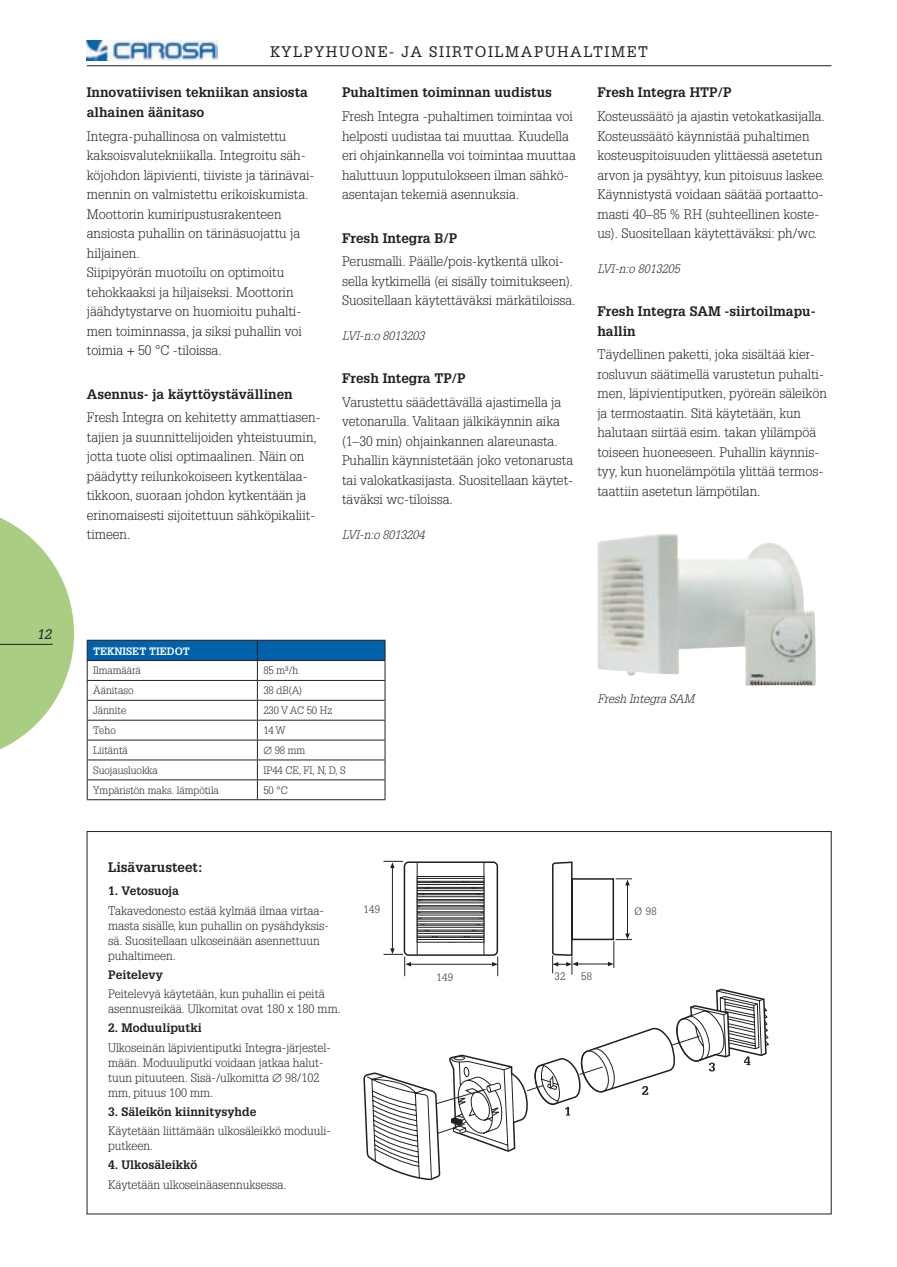
<style>
.page{position:relative;width:897px;height:1267px;background:#fff}
.page>*{position:absolute;margin:0;border:0;box-sizing:border-box;transform-origin:0 0}
.t1{font:15px "Glypha";letter-spacing:.1em;color:#231f20}
.t2{font:300 13.5px/19.5px "Glypha";color:#231f20}
.t3{font:700 13.5px/19.5px "Glypha";color:#231f20}
.t4{font:italic 13.5px "Glypha";color:#231f20}
.t5{font:300 12px/15px "Glypha";color:#231f20}
.t6{font:700 12px "Glypha";color:#231f20}
.t7{font:italic 300 12px "Glypha";color:#231f20}
.t8{font:300 10.5px "Glypha";color:#231f20}
.t9{font:700 10.5px "Glypha";color:#fff}
</style>
<div class="page">
<svg style="left:0;top:517px;width:74px;height:233px"></svg>
<hr style="left:0;top:644px;width:53px;height:1px;background:#231f20">
<img style="left:87px;top:40px;width:130px;height:20px">
<hr style="left:87px;top:65px;width:744px;height:1px;background:#231f20">
<img style="left:597px;top:534px;width:218px;height:151px">
<hr style="left:87px;top:799px;width:170px;height:1px;background:#231f20">
<hr style="left:257px;top:799px;width:128px;height:1px;background:#231f20">
<svg style="left:87px;top:640px;width:298px;height:159px"></svg>
<hr style="left:87px;top:660px;width:170px;height:1px;background:#231f20">
<hr style="left:257px;top:660px;width:128px;height:1px;background:#231f20">
<svg style="left:363px;top:988px;width:406px;height:192px"></svg>
<div style="left:403px;top:861px;width:95px;height:94px;border:2px solid #231f20;border-radius:4px"></div>
<hr style="left:417px;top:862px;width:1px;height:92px;background:#231f20">
<hr style="left:483px;top:862px;width:1px;height:92px;background:#231f20">
<div style="left:417px;top:876px;width:67px;height:5px;border:1px solid #231f20"></div>
<div style="left:417px;top:882px;width:67px;height:5px;border:1px solid #231f20"></div>
<div style="left:417px;top:888px;width:67px;height:5px;border:1px solid #231f20"></div>
<div style="left:417px;top:894px;width:67px;height:5px;border:1px solid #231f20"></div>
<div style="left:417px;top:900px;width:67px;height:5px;background:#b0afaf"></div>
<div style="left:417px;top:900px;width:67px;height:6px;border:1px solid #231f20"></div>
<div style="left:417px;top:906px;width:67px;height:5px;background:#979596"></div>
<div style="left:417px;top:906px;width:67px;height:6px;border:1px solid #231f20"></div>
<svg style="left:417px;top:913px;width:67px;height:4px"></svg>
<svg style="left:417px;top:919px;width:67px;height:4px"></svg>
<svg style="left:417px;top:925px;width:67px;height:5px"></svg>
<div style="left:417px;top:931px;width:67px;height:5px;background:#e9e9e9"></div>
<div style="left:417px;top:930px;width:67px;height:6px;border:1px solid #231f20"></div>
<div style="left:417px;top:937px;width:67px;height:5px;border:1px solid #231f20"></div>
<hr style="left:417px;top:878px;width:67px;height:1px;background:#231f20">
<hr style="left:417px;top:884px;width:67px;height:1px;background:#231f20">
<hr style="left:417px;top:890px;width:67px;height:1px;background:#231f20">
<hr style="left:417px;top:896px;width:67px;height:1px;background:#231f20">
<hr style="left:417px;top:902px;width:67px;height:1px;background:#231f20">
<hr style="left:417px;top:908px;width:67px;height:1px;background:#231f20">
<hr style="left:417px;top:914px;width:67px;height:1px;background:#231f20">
<hr style="left:417px;top:920px;width:67px;height:1px;background:#231f20">
<hr style="left:417px;top:927px;width:67px;height:1px;background:#231f20">
<hr style="left:417px;top:933px;width:67px;height:1px;background:#231f20">
<hr style="left:417px;top:939px;width:67px;height:1px;background:#231f20">
<hr style="left:392px;top:867px;width:1px;height:81px;background:#231f20">
<svg style="left:383px;top:861px;width:20px;height:7px"></svg>
<hr style="left:410px;top:963px;width:82px;height:1px;background:#231f20">
<svg style="left:383px;top:948px;width:28px;height:28px"></svg>
<svg style="left:492px;top:956px;width:6px;height:20px"></svg>
<svg style="left:552px;top:861px;width:80px;height:113px"></svg>
<p class="t1" style="left:270px;top:43px;width:379px">KYLPYHUONE- JA SIIRTOILMAPUHALTIMET</p>
<p class="t3" style="left:342px;top:83px;width:211px">Puhaltimen toiminnan uudistus</p>
<p class="t2" style="left:342px;top:107px;width:235px">Fresh Integra -puhaltimen toimintaa voi helposti uudistaa tai muuttaa. Kuudella eri ohjainkannella voi toimintaa muuttaa haluttuun lopputulokseen ilman sähkö&shy;asentajan tekemiä asennuksia.</p>
<p class="t3" style="left:342px;top:227px;width:117px">Fresh Integra B/P</p>
<p class="t2" style="left:342px;top:252px;width:235px">Perusmalli. Päälle/pois-kytkentä ulkoi&shy;sella kytkimellä (ei sisälly toimitukseen).<br>Suositellaan käytettäväksi märkätiloissa.</p>
<p class="t7" style="left:342px;top:329px;width:84px">LVI-n:o 8013203</p>
<p class="t3" style="left:342px;top:368px;width:125px">Fresh Integra TP/P</p>
<p class="t2" style="left:342px;top:392px;width:232px">Varustettu säädettävällä ajastimella ja vetonarulla. Valitaan jälkikäynnin aika (1–30 min) ohjainkannen alareunasta.<br>Puhallin käynnistetään joko vetonarusta tai valokatkasijasta. Suositellaan käytet&shy;täväksi wc-tiloissa.</p>
<p class="t7" style="left:342px;top:528px;width:84px">LVI-n:o 8013204</p>
<p class="t3" style="left:597px;top:82px;width:136px">Fresh Integra HTP/P</p>
<p class="t2" style="left:597px;top:107px;width:229px">Kosteussäätö ja ajastin vetokatkasijalla.<br>Kosteussäätö käynnistää puhaltimen kosteuspitoisuuden ylittäessä asetetun arvon ja pysähtyy, kun pitoisuus laskee.<br>Käynnistystä voidaan säätää portaatto&shy;masti 40–85 % RH (suhteellinen koste&shy;us). Suositellaan käytettäväksi: ph/wc.</p>
<p class="t7" style="left:597px;top:262px;width:84px">LVI-n:o 8013205</p>
<p class="t3" style="left:597px;top:301px;width:220px">Fresh Integra SAM -siirtoilmapu&shy;hallin</p>
<p class="t2" style="left:597px;top:345px;width:231px">Täydellinen paketti, joka sisältää kier&shy;rosluvun säätimellä varustetun puhalti&shy;men, läpivientiputken, pyöreän säleikön ja termostaatin. Sitä käytetään, kun halutaan siirtää esim. takan ylilämpöä toiseen huoneeseen. Puhallin käynnis&shy;tyy, kun huonelämpötila ylittää termos&shy;taattiin asetetun lämpötilan.</p>
<p class="t3" style="left:87px;top:83px;width:223px">Innovatiivisen tekniikan ansiosta alhainen äänitaso</p>
<p class="t2" style="left:87px;top:126px;width:229px">Integra-puhallinosa on valmistettu kaksoisvalutekniikalla. Integroitu säh&shy;köjohdon läpivienti, tiiviste ja tärinävai&shy;mennin on valmistettu erikoiskumista.<br>Moottorin kumiripustusrakenteen ansiosta puhallin on tärinäsuojattu ja hiljainen.<br>Siipipyörän muotoilu on optimoitu tehokkaaksi ja hiljaiseksi. Moottorin jäähdytystarve on huomioitu puhalti&shy;men toiminnassa, ja siksi puhallin voi toimia + 50 °C -tiloissa.</p>
<p class="t3" style="left:87px;top:383px;width:207px">Asennus- ja käyttöystävällinen</p>
<p class="t2" style="left:87px;top:408px;width:235px">Fresh Integra on kehitetty ammattiasen&shy;tajien ja suunnittelijoiden yhteistuumin, jotta tuote olisi optimaalinen. Näin on päädytty reilunkokoiseen kytkentälaa&shy;tikkoon, suoraan johdon kytkentään ja erinomaisesti sijoitettuun sähköpikaliit&shy;timeen.</p>
<p class="t4" style="left:37px;top:626px;width:17px">12</p>
<p class="t9" style="left:93px;top:644px;width:98px">TEKNISET TIEDOT</p>
<p class="t8" style="left:93px;top:664px;width:49px">Ilmamäärä</p>
<p class="t8" style="left:263px;top:664px;width:36px">85 m³/h</p>
<p class="t8" style="left:93px;top:684px;width:42px">Äänitaso</p>
<p class="t8" style="left:263px;top:684px;width:40px">38 dB(A)</p>
<p class="t8" style="left:93px;top:704px;width:35px">Jännite</p>
<p class="t8" style="left:263px;top:704px;width:70px">230 V AC 50 Hz</p>
<p class="t8" style="left:93px;top:724px;width:24px">Teho</p>
<p class="t8" style="left:263px;top:724px;width:23px">14 W</p>
<p class="t8" style="left:93px;top:744px;width:36px">Liitäntä</p>
<p class="t8" style="left:263px;top:744px;width:43px">∅ 98 mm</p>
<p class="t8" style="left:93px;top:764px;width:66px">Suojausluokka</p>
<p class="t8" style="left:263px;top:764px;width:84px">IP44 CE, FI, N, D, S</p>
<p class="t8" style="left:93px;top:784px;width:127px">Ympäristön maks. lämpötila</p>
<p class="t8" style="left:263px;top:784px;width:26px">50 °C</p>
<p class="t3" style="left:108px;top:856px;width:96px">Lisävarusteet:</p>
<p class="t6" style="left:108px;top:883px;width:72px">1. Vetosuoja</p>
<p class="t5" style="left:108px;top:903px;width:222px">Takavedonesto estää kylmää ilmaa virtaa&shy;masta sisälle, kun puhallin on pysähdyksis&shy;sä. Suositellaan ulkoseinään asennettuun puhaltimeen.</p>
<p class="t6" style="left:108px;top:967px;width:56px">Peitelevy</p>
<p class="t5" style="left:108px;top:986px;width:234px">Peitelevyä käytetään, kun puhallin ei peitä asennusreikää. Ulkomitat ovat 180 x 180 mm.</p>
<p class="t6" style="left:108px;top:1020px;width:95px">2. Moduuliputki</p>
<p class="t5" style="left:108px;top:1039px;width:224px">Ulkoseinän läpivientiputki Integra-järjestel&shy;mään. Moduuliputki voidaan jatkaa halut&shy;tuun pituuteen. Sisä-/ulkomitta ∅ 98/102 mm, pituus 100 mm.</p>
<p class="t6" style="left:108px;top:1104px;width:150px">3. Säleikön kiinnitysyhde</p>
<p class="t5" style="left:108px;top:1123px;width:224px">Käytetään liittämään ulkosäleikkö moduuli&shy;putkeen.</p>
<p class="t6" style="left:108px;top:1157px;width:91px">4. Ulkosäleikkö</p>
<p class="t5" style="left:108px;top:1176px;width:180px">Käytetään ulkoseinäasennuksessa.</p>
<p class="t8" style="left:363px;top:903px;width:18px">149</p>
<p class="t7" style="left:597px;top:692px;width:99px">Fresh Integra SAM</p>
<p class="t8" style="left:436px;top:971px;width:18px">149</p>
<p class="t8" style="left:554px;top:970px;width:13px">32</p>
<p class="t8" style="left:581px;top:970px;width:13px">58</p>
<p class="t8" style="left:634px;top:905px;width:24px">Ø 98</p>
</div>
